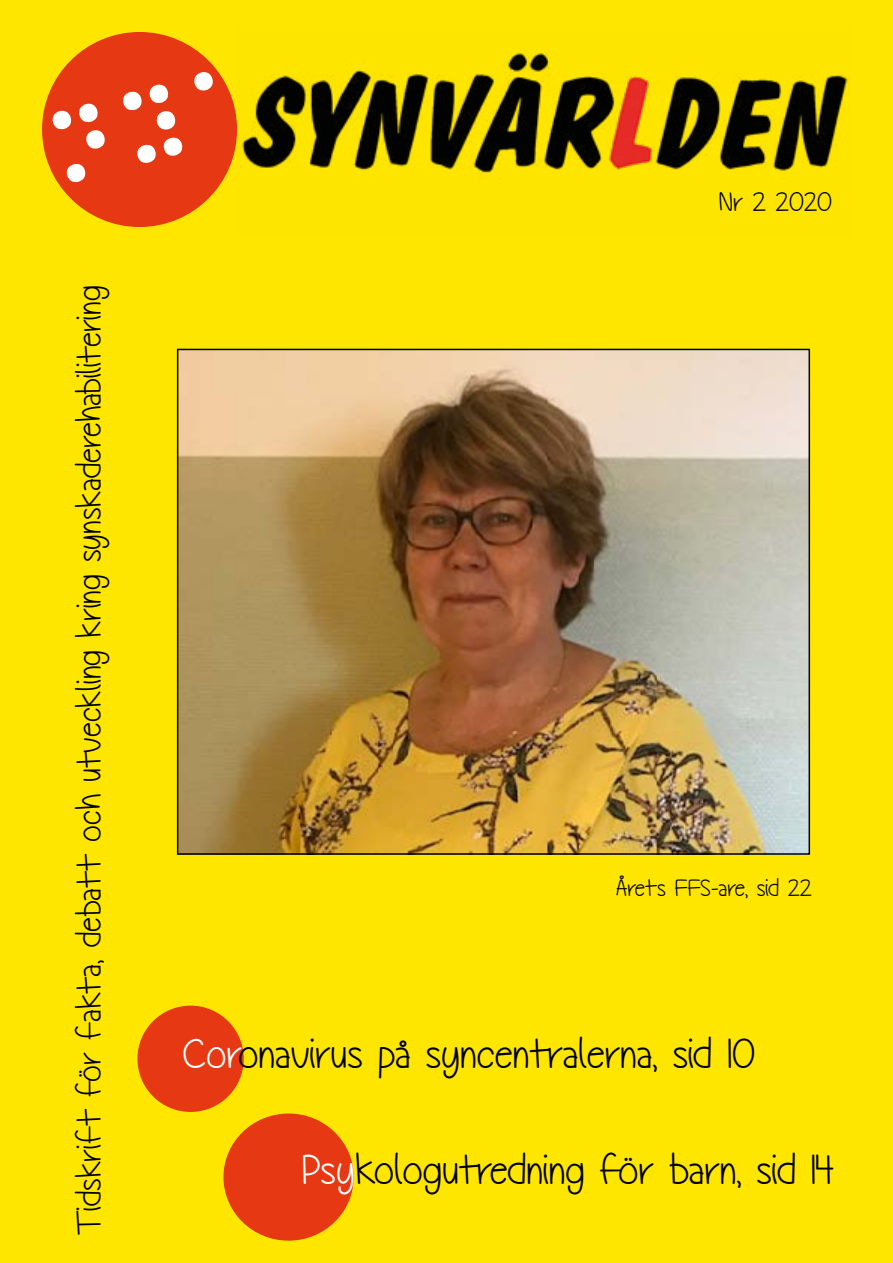
<style>
.page{position:relative;width:893px;height:1263px;background:#ffe600}
.page>*{position:absolute;margin:0;border:0;box-sizing:border-box;transform-origin:0 0}
.t1{font:42px "Technically But Not Actually";color:#000}
.t2{font:34.5px "Technically But Not Actually";color:#000}
.t3{font:27px "Technically But Not Actually";color:#000}
.t4{font:24px "Technically But Not Actually";color:#000}
.s1{color:#fff}
</style>
<div class="page">
<img style="left:239px;top:25px;width:611px;height:212px">
<div style="left:223px;top:1113px;width:131px;height:128px;background:#e63812;border-radius:50%"></div>
<div style="left:137px;top:1006px;width:107px;height:106px;background:#e63812;border-radius:50%"></div>
<img style="left:180px;top:352px;width:627px;height:500px">
<div style="left:177px;top:349px;width:633px;height:506px;border:2px solid #000"></div>
<div style="left:42px;top:32px;width:195px;height:195px;background:#e63812;border-radius:50%"></div>
<svg style="left:51px;top:70px;width:11px;height:114px"></svg>
<p class="t2" style="left:69px;top:1235px;width:951px;rotate:-90deg">Tidskrift för fakta, debatt och utveckling kring synskaderehabilitering</p>
<p class="t3" style="left:719px;top:187px;width:115px">Nr 2 2020</p>
<p class="t4" style="left:616px;top:874px;width:197px">Årets FFS-are, sid 22</p>
<p class="t1" style="left:182px;top:1030px;width:574px"><span class="s1">Cor</span>onavirus på syncentralerna, sid 10</p>
<p class="t1" style="left:302px;top:1145px;width:534px"><span class="s1">Psy</span>kologutredning för barn, sid 14</p>
</div>
